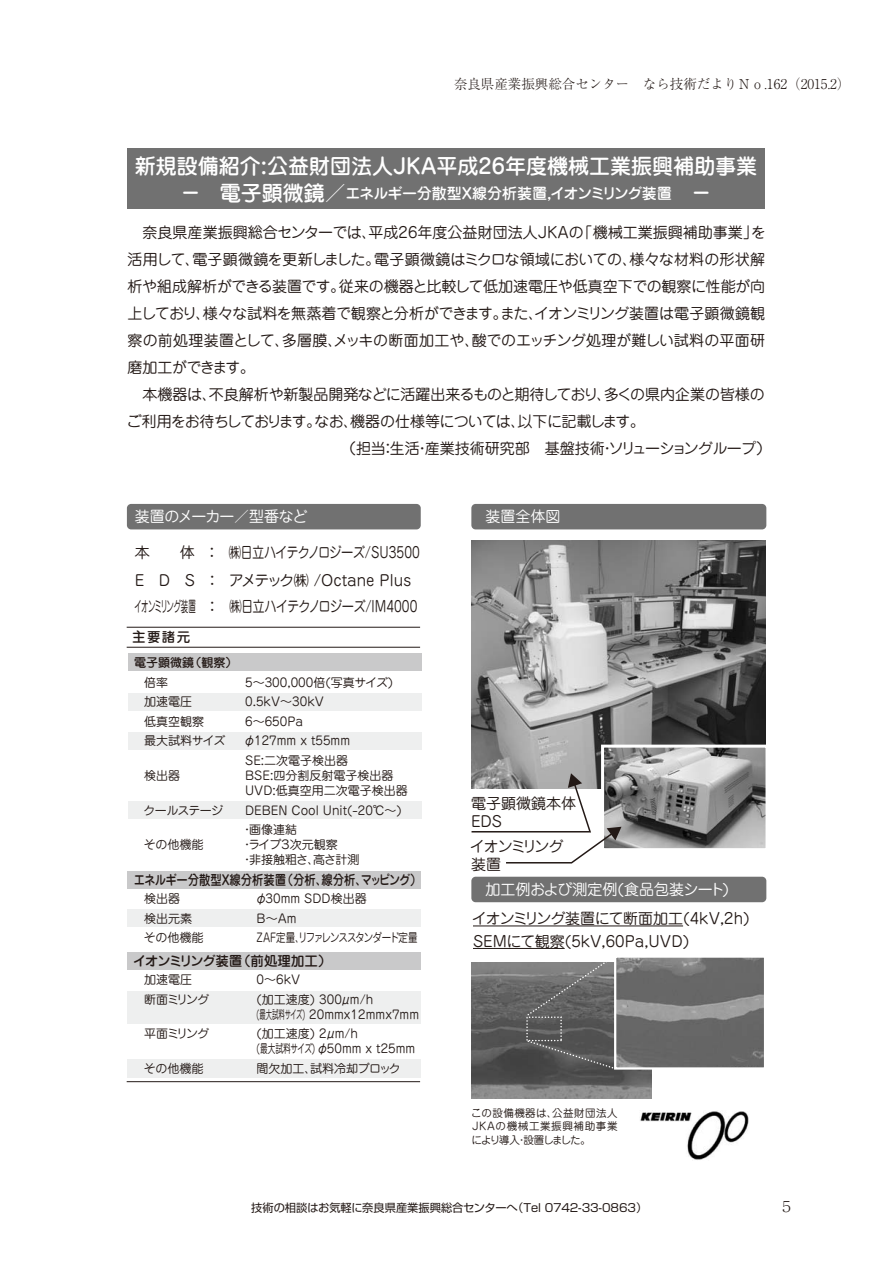
<style>
.page{position:relative;width:893px;height:1263px;background:#fff}
.page>*{position:absolute;margin:0;border:0;box-sizing:border-box;transform-origin:0 0}
.t1{font:21px "Jun 34 Pro Medium 90 pv RKSJ H";color:#fff}
.t2{font:15px/22.5px "Jun 201 Pro Regular 90 pv RKSJ H";letter-spacing:-.01em;color:#231916}
.t3{font:15px/25.5px "Jun 201 Pro Regular 90 pv RKSJ H";letter-spacing:-.055em;color:#231916}
.t4{font:15px "Jun 201 Pro Regular 90 pv RKSJ H";letter-spacing:.01em;color:#231916}
.t5{font:15px "Jun 34 Pro Medium 90 pv RKSJ H";letter-spacing:-.03em;color:#fff}
.t6{font:15px "Jun 201 Pro Regular 90 pv RKSJ H";color:#fff}
.t7{font:15px "Jun 201 Pro Regular 90 pv RKSJ H";letter-spacing:-.065em;color:#fff}
.t8{font:15px "Jun 201 Pro Regular 90 pv RKSJ H";letter-spacing:-.04em;color:#231916}
.t9{font:15px/18px "Jun 201 Pro Regular 90 pv RKSJ H";letter-spacing:-.095em;color:#231916}
.t10{font:15px "Ryumin Pro Light 90 pv RKSJ H";color:#231916}
.t11{font:13.5px "Ryumin Pro Light 90 pv RKSJ H";color:#231916}
.t12{font:13.5px "Jun 34 Pro Medium 90 pv RKSJ H";color:#231916;scale:.84 1}
.t13{font:13.5px "Jun 34 Pro Medium 90 pv RKSJ H";letter-spacing:-.065em;color:#231916}
.t14{font:13.5px "Jun 34 Pro Medium 90 pv RKSJ H";color:#231916}
.t15{font:12px/15px "Jun 201 Pro Regular 90 pv RKSJ H";color:#231916}
.t16{font:12px/15px "Jun 201 Pro Regular 90 pv RKSJ H";letter-spacing:-.03em;color:#231916}
.t17{font:12px "Jun 201 Pro Regular 90 pv RKSJ H";letter-spacing:-.095em;color:#231916;scale:.79 1}
.t18{font:12px "Jun 34 Pro Medium 90 pv RKSJ H";color:#231916}
.t19{font:12px "Jun 201 Pro Regular 90 pv RKSJ H";letter-spacing:-.055em;color:#231916}
.t20{font:11.25px "Shin Go Pro Regular 90 pv RKSJ H";color:#231916}
.t21{font:10.5px/13.5px "Jun 201 Pro Regular 90 pv RKSJ H";letter-spacing:.045em;color:#231916;text-align:justify}
.s1{font-size:21px}
</style>
<div class="page">
<img style="left:472px;top:540px;width:293px;height:233px">
<img style="left:605px;top:749px;width:159px;height:98px">
<div style="left:601px;top:745px;width:167px;height:106px;border:3px solid #fff"></div>
<div style="left:128px;top:149px;width:637px;height:60px;background:#717171"></div>
<div style="left:127px;top:504px;width:294px;height:25px;background:#717171;border-radius:4px"></div>
<hr style="left:473px;top:925px;width:210px;height:1px;background:#231916">
<hr style="left:473px;top:948px;width:92px;height:1px;background:#231916">
<div style="left:128px;top:654px;width:293px;height:17px;background:#c9c9ca"></div>
<div style="left:128px;top:694px;width:293px;height:17px;background:#eeefef"></div>
<div style="left:128px;top:732px;width:293px;height:17px;background:#eeefef"></div>
<div style="left:128px;top:801px;width:293px;height:17px;background:#eeefef"></div>
<hr style="left:127px;top:627px;width:293px;height:1px;background:#231916">
<hr style="left:127px;top:647px;width:293px;height:1px;background:#231916">
<hr style="left:127px;top:1081px;width:293px;height:1px;background:#231916">
<div style="left:127px;top:872px;width:294px;height:17px;background:#c9c9ca"></div>
<div style="left:127px;top:910px;width:294px;height:17px;background:#eeefef"></div>
<div style="left:127px;top:953px;width:294px;height:17px;background:#c9c9ca"></div>
<div style="left:127px;top:991px;width:294px;height:32px;background:#eeefef"></div>
<div style="left:127px;top:1059px;width:294px;height:19px;background:#eeefef"></div>
<div style="left:471px;top:504px;width:295px;height:25px;background:#717171;border-radius:4px"></div>
<div style="left:471px;top:877px;width:295px;height:25px;background:#717171;border-radius:4px"></div>
<svg style="left:471px;top:773px;width:150px;height:91px"></svg>
<img style="left:640px;top:1111px;width:109px;height:49px">
<img style="left:471px;top:962px;width:180px;height:136px">
<img style="left:617px;top:958px;width:146px;height:108px">
<svg style="left:526px;top:962px;width:91px;height:108px;background:#636363"></svg>
<div style="left:614px;top:955px;width:152px;height:114px;border:2px solid #fff"></div>
<p class="t11" style="left:454px;top:79px;width:398px">奈良県産業振興総合センター　なら技術だよりＮｏ.162（2015.2）</p>
<h1 class="t1" style="left:135px;top:158px;width:624px">新規設備紹介:公益財団法人JKA平成26年度機械工業振興補助事業</h1>
<p class="t5" style="left:180px;top:188px;width:533px"><span class="s1">－　電子顕微鏡／</span>エネルギー分散型X線分析装置,イオンミリング装置<span class="s1">　－</span></p>
<p class="t2" style="left:128px;top:223px;width:640px">　奈良県産業振興総合センターでは、平成26年度公益財団法人JKAの「機械工業振興補助事業」を</p>
<p class="t2" style="left:128px;top:250px;width:639px">活用して、電子顕微鏡を更新しました。電子顕微鏡はミクロな領域においての、様々な材料の形状解</p>
<p class="t2" style="left:128px;top:277px;width:639px">析や組成解析ができる装置です。従来の機器と比較して低加速電圧や低真空下での観察に性能が向</p>
<p class="t2" style="left:128px;top:304px;width:639px">上しており、様々な試料を無蒸着で観察と分析ができます。また、イオンミリング装置は電子顕微鏡観</p>
<p class="t4" style="left:128px;top:335px;width:639px">察の前処理装置として、多層膜、メッキの断面加工や、酸でのエッチング処理が難しい試料の平面研</p>
<p class="t8" style="left:128px;top:362px;width:129px">磨加工ができます。</p>
<p class="t2" style="left:128px;top:385px;width:639px">　本機器は、不良解析や新製品開発などに活躍出来るものと期待しており、多くの県内企業の皆様の</p>
<p class="t3" style="left:127px;top:410px;width:519px">ご利用をお待ちしております。なお、機器の仕様等については、以下に記載します。</p>
<p class="t2" style="left:341px;top:439px;width:432px">（担当：生活・産業技術研究部　基盤技術・ソリューショングループ）</p>
<p class="t7" style="left:135px;top:510px;width:174px">装置のメーカー／型番など</p>
<p class="t3" style="left:135px;top:542px;width:287px">本　　体 ： ㈱日立ハイテクノロジーズ/SU3500</p>
<p class="t3" style="left:134px;top:570px;width:285px">E D S ：アメテック㈱ /Octane Plusイオンミリング装置 ： ㈱日立ハイテクノロジーズ/IM4000</p>
<p class="t14" style="left:132px;top:631px;width:60px">主要諸元</p>
<p class="t18" style="left:134px;top:658px;width:105px">電子顕微鏡（観察）</p>
<p class="t15" style="left:144px;top:677px;width:25px">倍率</p>
<p class="t15" style="left:245px;top:677px;width:150px">5～300,000倍(写真サイズ)</p>
<p class="t15" style="left:144px;top:696px;width:49px">加速電圧</p>
<p class="t15" style="left:245px;top:696px;width:80px">0.5kV～30kV</p>
<p class="t15" style="left:144px;top:716px;width:61px">低真空観察</p>
<p class="t15" style="left:245px;top:716px;width:60px">6～650Pa</p>
<p class="t15" style="left:144px;top:735px;width:83px">最大試料サイズ</p>
<p class="t15" style="left:244px;top:733px;width:108px;line-height:19.5px">φ127mm x t55mm<br>SE:二次電子検出器</p>
<p class="t15" style="left:144px;top:770px;width:37px">検出器</p>
<p class="t15" style="left:245px;top:770px;width:164px">BSE:四分割反射電子検出器<br>UVD:低真空用二次電子検出器</p>
<p class="t19" style="left:143px;top:805px;width:81px">クールステージ</p>
<p class="t15" style="left:241px;top:802px;width:162px;line-height:19.5px;text-indent:4px">DEBEN Cool Unit(-20℃～)・画像連結</p>
<p class="t15" style="left:144px;top:839px;width:61px">その他機能</p>
<p class="t16" style="left:241px;top:839px;width:120px">・ライブ３次元観察<br>・非接触粗さ、高さ計測</p>
<p class="t12" style="left:134px;top:875px;width:344px">エネルギー分散型X線分析装置（分析、線分析、マッピング）</p>
<p class="t15" style="left:144px;top:893px;width:37px">検出器</p>
<p class="t15" style="left:255px;top:893px;width:113px">φ30mm SDD検出器</p>
<p class="t15" style="left:144px;top:912px;width:49px">検出元素</p>
<p class="t15" style="left:257px;top:912px;width:41px">B～Am</p>
<p class="t15" style="left:144px;top:932px;width:61px">その他機能</p>
<p class="t17" style="left:257px;top:933px;width:205px">ZAF定量、リファレンススタンダード定量</p>
<p class="t13" style="left:133px;top:956px;width:200px">イオンミリング装置（前処理加工）</p>
<p class="t15" style="left:144px;top:974px;width:49px">加速電圧</p>
<p class="t15" style="left:257px;top:974px;width:45px">0～6kV</p>
<p class="t15" style="left:144px;top:993px;width:67px">断面ミリング</p>
<p class="t15" style="left:257px;top:993px;width:164px">(加工速度) 300μm/h<br>(最大試料サイズ) 20mmx12mmx7mm</p>
<p class="t15" style="left:144px;top:1028px;width:67px">平面ミリング</p>
<p class="t15" style="left:257px;top:1028px;width:160px">(加工速度) 2μm/h<br>(最大試料サイズ) φ50mm x t25mm</p>
<p class="t15" style="left:144px;top:1062px;width:61px">その他機能</p>
<p class="t15" style="left:257px;top:1062px;width:146px">間欠加工、試料冷却ブロック</p>
<p class="t6" style="left:485px;top:510px;width:76px">装置全体図</p>
<p class="t2" style="left:471px;top:797px;width:106px;line-height:18px">電子顕微鏡本体<br>EDS</p>
<p class="t9" style="left:470px;top:840px;width:95px">イオンミリング装置</p>
<p class="t6" style="left:485px;top:883px;width:245px">加工例および測定例(食品包装シート)</p>
<p class="t2" style="left:472px;top:909px;width:279px">イオンミリング装置にて断面加工(4kV,2h)<br>SEMにて観察(5kV,60Pa,UVD)</p>
<p class="t21" style="left:470px;top:1107px;width:149px">この設備機器は、公益財団法人ＪＫＡの機械工業振興補助事業により導入・設置しました。</p>
<p class="t20" style="left:251px;top:1203px;width:398px">技術の相談はお気軽に奈良県産業振興総合センターへ（Tel ０７４２-３３-0863）</p>
<p class="t10" style="left:779px;top:1201px;width:16px">５</p>
</div>
